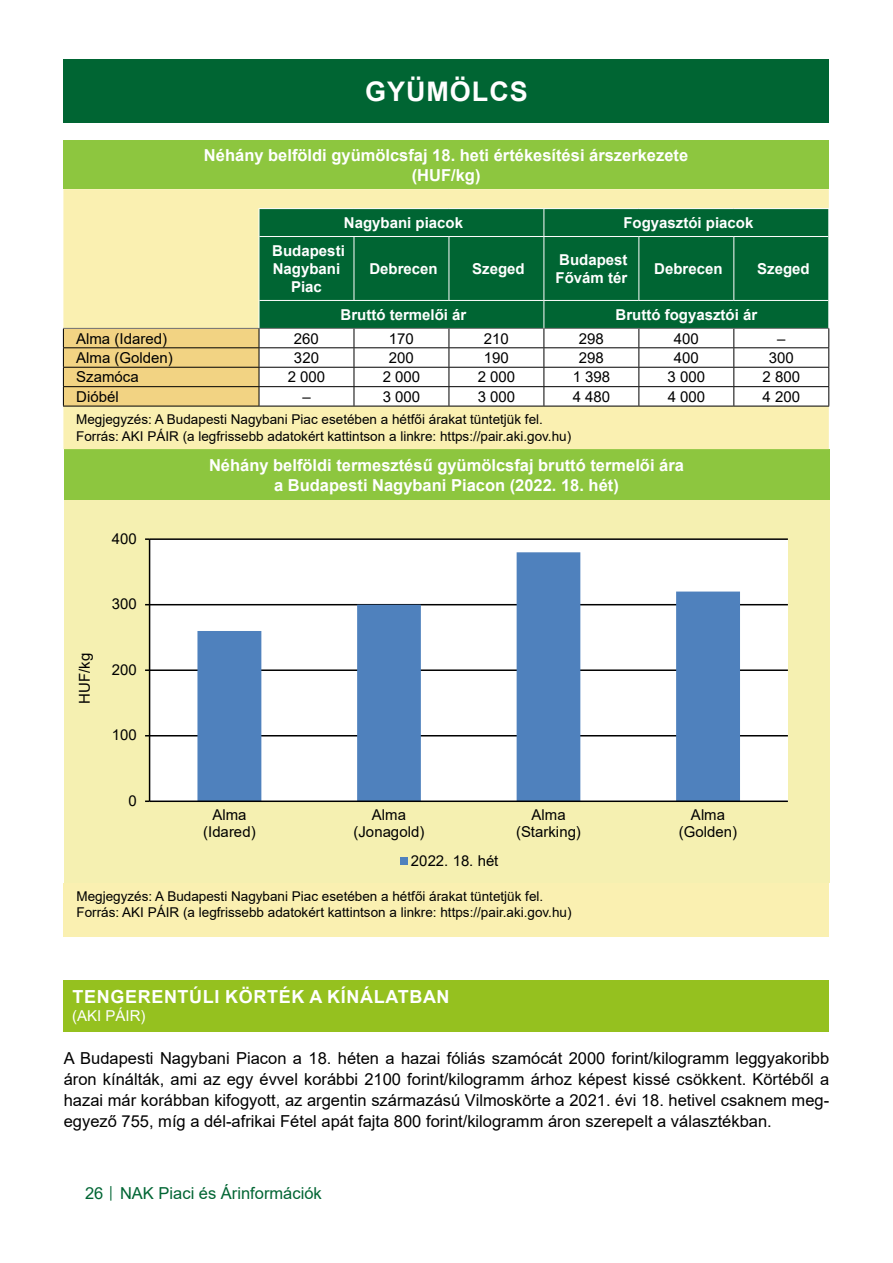
<style>
.page{position:relative;width:893px;height:1263px;background:#fff}
.page>*{position:absolute;margin:0;border:0;box-sizing:border-box;transform-origin:0 0}
.t1{font:700 27px "Arial";letter-spacing:.035em;color:#fff}
.t2{font:700 18px "Arial";letter-spacing:.035em;color:#fff}
.t3{font:16.5px/21px "Arial";color:#000;text-align:justify}
.t4{font:700 16.5px/19.8px "Arial";color:#fff;text-align:center}
.t5{font:16.5px "Arial";color:#006533}
.t6{font:15px/17.2px "Arial";color:#000;text-align:center}
.t7{font:700 15px/18px "Arial";color:#fff;text-align:center}
.t8{font:15px "Arial";color:#fff}
.t9{font:13.5px/16.2px "Arial";color:#000}
.s1{font-size:12px}
</style>
<div class="page">
<div style="left:64px;top:60px;width:765px;height:63px;background:#006533"></div>
<div style="left:64px;top:883px;width:765px;height:53px;background:#faf0b1"></div>
<div style="left:64px;top:449px;width:765px;height:51px;background:#8dc63f"></div>
<div style="left:64px;top:980px;width:765px;height:51px;background:#95c11f"></div>
<div style="left:63px;top:140px;width:766px;height:49px;background:#8dc63f"></div>
<div style="left:63px;top:189px;width:766px;height:260px;background:#faf0b1"></div>
<div style="left:260px;top:209px;width:568px;height:91px;background:#006533"></div>
<hr style="left:259px;top:208px;width:95px;height:1px;background:#fff">
<hr style="left:354px;top:208px;width:95px;height:1px;background:#fff">
<hr style="left:449px;top:208px;width:95px;height:1px;background:#fff">
<hr style="left:544px;top:208px;width:95px;height:1px;background:#fff">
<hr style="left:639px;top:208px;width:95px;height:1px;background:#fff">
<hr style="left:734px;top:208px;width:95px;height:1px;background:#fff">
<svg style="left:259px;top:209px;width:1px;height:27px"></svg>
<svg style="left:828px;top:209px;width:1px;height:27px"></svg>
<hr style="left:259px;top:236px;width:1px;height:64px;background:#fff">
<hr style="left:828px;top:236px;width:1px;height:64px;background:#fff">
<svg style="left:544px;top:209px;width:1px;height:27px"></svg>
<hr style="left:63px;top:406px;width:196px;height:1px;background:#000">
<hr style="left:259px;top:236px;width:95px;height:1px;background:#fff">
<hr style="left:354px;top:236px;width:95px;height:1px;background:#fff">
<hr style="left:449px;top:236px;width:95px;height:1px;background:#fff">
<hr style="left:544px;top:236px;width:95px;height:1px;background:#fff">
<hr style="left:639px;top:236px;width:95px;height:1px;background:#fff">
<hr style="left:354px;top:237px;width:1px;height:63px;background:#fff">
<hr style="left:449px;top:237px;width:1px;height:63px;background:#fff">
<hr style="left:733px;top:237px;width:1px;height:63px;background:#fff">
<hr style="left:734px;top:236px;width:94px;height:1px;background:#fff">
<hr style="left:544px;top:237px;width:1px;height:63px;background:#fff">
<hr style="left:638px;top:237px;width:1px;height:63px;background:#fff">
<hr style="left:259px;top:406px;width:95px;height:1px;background:#000">
<hr style="left:354px;top:406px;width:95px;height:1px;background:#000">
<hr style="left:449px;top:406px;width:95px;height:1px;background:#000">
<hr style="left:544px;top:406px;width:95px;height:1px;background:#000">
<hr style="left:639px;top:406px;width:95px;height:1px;background:#000">
<hr style="left:734px;top:406px;width:95px;height:1px;background:#000">
<svg style="left:63px;top:300px;width:766px;height:106px"></svg>
<div style="left:64px;top:500px;width:765px;height:383px;background:#f5f0b1"></div>
<div style="left:150px;top:539px;width:638px;height:262px;background:#fff"></div>
<hr style="left:150px;top:735px;width:638px;height:1px;background:#000">
<hr style="left:150px;top:669px;width:638px;height:2px;background:#000">
<hr style="left:150px;top:604px;width:638px;height:1px;background:#000">
<hr style="left:150px;top:538px;width:638px;height:2px;background:#000">
<svg style="left:197px;top:552px;width:543px;height:248px"></svg>
<hr style="left:149px;top:539px;width:1px;height:262px;background:#000">
<hr style="left:150px;top:800px;width:638px;height:2px;background:#000">
<div style="left:400px;top:857px;width:8px;height:8px;background:#4f81bd"></div>
<h1 class="t1" style="left:365px;top:73px;width:164px">GYÜMÖLCS</h1>
<p class="t4" style="left:204px;top:145px;width:486px">Néhány belföldi gyümölcsfaj 18. heti értékesítési árszerkezete (HUF/kg)</p>
<p class="t7" style="left:344px;top:214px;width:121px">Nagybani piacok</p>
<p class="t7" style="left:623px;top:214px;width:132px">Fogyasztói piacok</p>
<p class="t7" style="left:272px;top:242px;width:74px">Budapesti<br>Nagybani<br>Piac</p>
<p class="t7" style="left:369px;top:260px;width:70px">Debrecen</p>
<p class="t7" style="left:472px;top:260px;width:54px">Szeged</p>
<p class="t7" style="left:555px;top:251px;width:74px;text-align:left">Budapest<br>Fővám tér</p>
<p class="t7" style="left:654px;top:260px;width:70px">Debrecen</p>
<p class="t7" style="left:757px;top:260px;width:54px">Szeged</p>
<p class="t7" style="left:341px;top:306px;width:127px">Bruttó termelői ár</p>
<p class="t7" style="left:615px;top:306px;width:143px">Bruttó fogyasztói ár</p>
<p class="t6" style="left:76px;top:330px;width:92px">Alma (Idared)</p>
<p class="t6" style="left:294px;top:330px;width:27px">260</p>
<p class="t6" style="left:389px;top:330px;width:27px">170</p>
<p class="t6" style="left:484px;top:330px;width:27px">210</p>
<p class="t6" style="left:579px;top:330px;width:27px">298</p>
<p class="t6" style="left:674px;top:330px;width:27px">400</p>
<p class="t6" style="left:777px;top:330px;width:10px">–</p>
<p class="t6" style="left:76px;top:349px;width:98px">Alma (Golden)</p>
<p class="t6" style="left:294px;top:349px;width:27px">320</p>
<p class="t6" style="left:389px;top:349px;width:27px">200</p>
<p class="t6" style="left:484px;top:349px;width:27px">190</p>
<p class="t6" style="left:579px;top:349px;width:27px">298</p>
<p class="t6" style="left:674px;top:349px;width:27px">400</p>
<p class="t6" style="left:769px;top:349px;width:27px">300</p>
<p class="t6" style="left:76px;top:368px;width:64px">Szamóca</p>
<p class="t6" style="left:288px;top:368px;width:39px">2 000</p>
<p class="t6" style="left:383px;top:368px;width:39px">2 000</p>
<p class="t6" style="left:478px;top:368px;width:39px">2 000</p>
<p class="t6" style="left:573px;top:368px;width:39px">1 398</p>
<p class="t6" style="left:668px;top:368px;width:39px">3 000</p>
<p class="t6" style="left:763px;top:368px;width:39px">2 800</p>
<p class="t6" style="left:76px;top:388px;width:44px">Dióbél</p>
<p class="t6" style="left:302px;top:388px;width:10px">–</p>
<p class="t6" style="left:383px;top:388px;width:39px">3 000</p>
<p class="t6" style="left:478px;top:388px;width:39px">3 000</p>
<p class="t6" style="left:573px;top:388px;width:39px">4 480</p>
<p class="t6" style="left:668px;top:388px;width:39px">4 000</p>
<p class="t6" style="left:763px;top:388px;width:39px">4 200</p>
<p class="t9" style="left:76px;top:411px;width:496px">Megjegyzés: A Budapesti Nagybani Piac esetében a hétfői árakat tüntetjük fel.<br>Forrás: AKI PÁIR (a legfrissebb adatokért kattintson a linkre: https://pair.aki.gov.hu)</p>
<p class="t6" style="left:112px;top:530px;width:27px">400</p>
<p class="t6" style="left:76px;top:703px;width:52px;rotate:-90deg">HUF/kg</p>
<p class="t6" style="left:112px;top:595px;width:27px">300</p>
<p class="t6" style="left:112px;top:661px;width:27px">200</p>
<p class="t6" style="left:112px;top:726px;width:27px">100</p>
<p class="t6" style="left:128px;top:792px;width:10px">0</p>
<p class="t4" style="left:209px;top:455px;width:476px">Néhány belföldi termesztésű gyümölcsfaj bruttó termelői ára a Budapesti Nagybani Piacon (2022. 18. hét)</p>
<p class="t6" style="left:203px;top:806px;width:54px">Alma (Idared)</p>
<p class="t6" style="left:354px;top:806px;width:72px">Alma (Jonagold)</p>
<p class="t6" style="left:516px;top:806px;width:66px">Alma (Starking)</p>
<p class="t6" style="left:679px;top:806px;width:60px">Alma (Golden)</p>
<p class="t6" style="left:411px;top:852px;width:89px">2022. 18. hét</p>
<p class="t9" style="left:77px;top:888px;width:496px">Megjegyzés: A Budapesti Nagybani Piac esetében a hétfői árakat tüntetjük fel.<br>Forrás: AKI PÁIR (a legfrissebb adatokért kattintson a linkre: https://pair.aki.gov.hu)</p>
<p class="t2" style="left:73px;top:984px;width:378px">TENGERENTÚLI KÖRTÉK A KÍNÁLATBAN</p>
<p class="t8" style="left:72px;top:1006px;width:75px">(AKI PÁIR)</p>
<p class="t3" style="left:64px;top:1048px;width:767px">A Budapesti Nagybani Piacon a 18. héten a hazai fóliás szamócát 2000 forint/kilogramm leggyakoribb áron kínálták, ami az egy évvel korábbi 2100 forint/kilogramm árhoz képest kissé csökkent. Körtéből a hazai már korábban kifogyott, az argentin származású Vilmoskörte a 2021. évi 18. hetivel csaknem meg&shy;egyező 755, míg a dél-afrikai Fétel apát fajta 800 forint/kilogramm áron szerepelt a választékban.</p>
<p class="t5" style="left:85px;top:1182px;width:238px">26 <span class="s1">│</span> NAK Piaci és Árinformációk</p>
</div>
